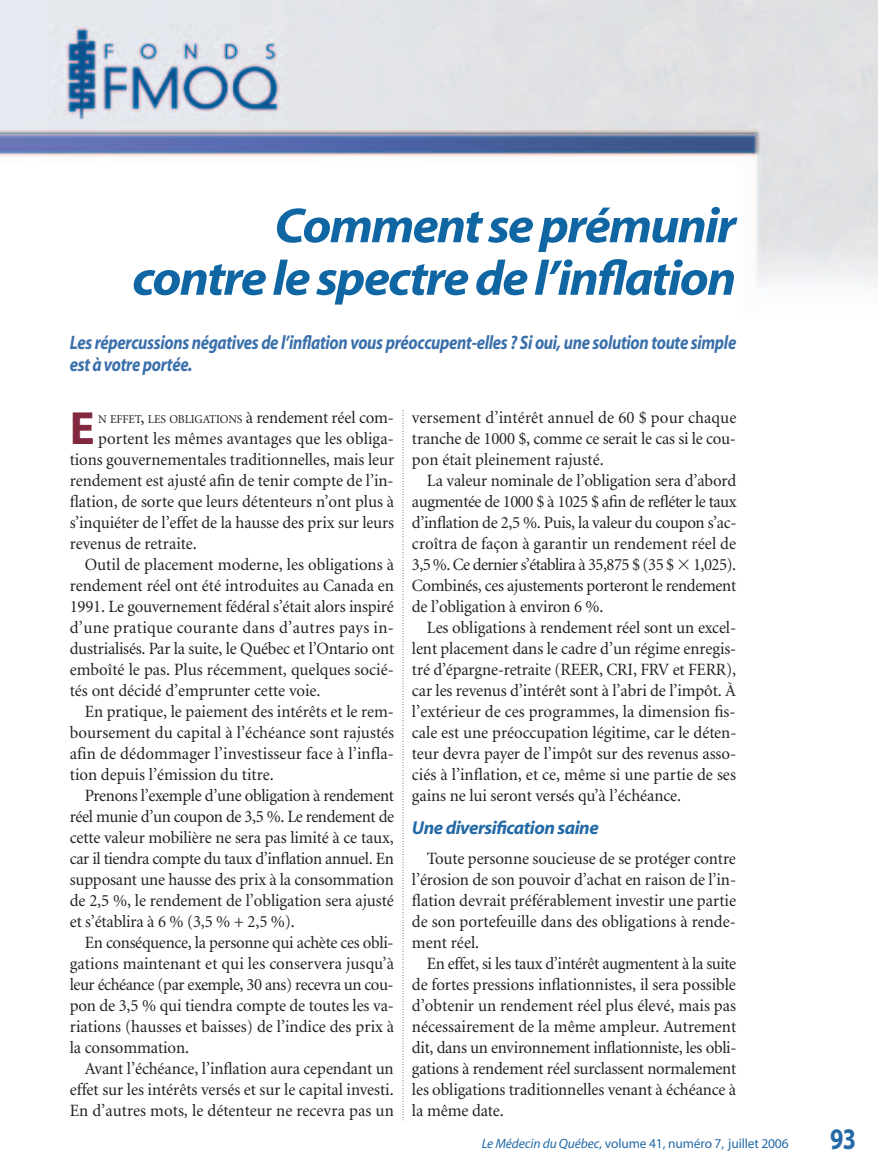
<style>
.page{position:relative;width:878px;height:1175px;background:#fff}
.page>*{position:absolute;margin:0;border:0;box-sizing:border-box;transform-origin:0 0}
.t1{font:italic 700 49.5px/52.5px "Myriad";letter-spacing:-.035em;color:#1065a3;text-align:right;scale:1.05 1}
.t2{font:700 46.8px "Myriad";color:#82293f}
.t3{font:700 30px "Myriad";color:#246aa7;scale:.8 1}
.t4{font:italic 700 19.5px/22.5px "Myriad";letter-spacing:-.02em;color:#3a70ab;scale:.85 1}
.t5{font:italic 700 18.75px "Myriad";letter-spacing:-.025em;color:#246aa7}
.t6{font:17.25px/21px "Minion";letter-spacing:-.005em;color:#231f20;text-align:justify}
.t7{font:13.5px "Myriad";letter-spacing:-.01em;color:#246aa7}
.t8{font:12.15px "Minion";letter-spacing:-.01em;color:#231f20}
.s1{font-size:17.25px}
.s2{font-style:italic}
</style>
<div class="page">
<img style="left:0;top:0;width:878px;height:287px">
<svg style="left:402px;top:410px;width:1px;height:710px"></svg>
<h1 class="t1" style="left:132px;top:205px;width:576px">Comment se prémunir contre le spectre de l’inflation</h1>
<p class="t4" style="left:70px;top:333px;width:785px">Les répercussions négatives de l’inflation vous préoccupent-elles ? Si oui, une solution toute simple est à votre portée.</p>
<h2 class="t2" style="left:70px;top:411px;width:26px">E</h2>
<p class="t8" style="left:98px;top:414px;width:297px">N EFFET<span class="s1">,</span> LES OBLIGATIONS <span class="s1">à rendement réel com-</span></p>
<p class="t6" style="left:70px;top:429px;width:326px;text-indent:28px">portent les mêmes avantages que les obliga&shy;tions gouvernementales traditionnelles, mais leur rendement est ajusté afin de tenir compte de l’in&shy;flation, de sorte que leurs détenteurs n’ont plus à s’inquiéter de l’effet de la hausse des prix sur leurs revenus de retraite.</p>
<p class="t6" style="left:70px;top:555px;width:326px;text-indent:15px">Outil de placement moderne, les obligations à rendement réel ont été introduites au Canada en 1991. Le gouvernement fédéral s’était alors inspiré d’une pratique courante dans d’autres pays in&shy;dustrialisés. Par la suite, le Québec et l’Ontario ont emboîté le pas. Plus récemment, quelques socié&shy;tés ont décidé d’emprunter cette voie.</p>
<p class="t6" style="left:70px;top:702px;width:326px;text-indent:15px">En pratique, le paiement des intérêts et le rem&shy;boursement du capital à l’échéance sont rajustés afin de dédommager l’investisseur face à l’infla&shy;tion depuis l’émission du titre.</p>
<p class="t6" style="left:70px;top:786px;width:326px;text-indent:15px">Prenons l’exemple d’une obligation à rendement réel munie d’un coupon de 3,5 %. Le rendement de cette valeur mobilière ne sera pas limité à ce taux, car il tiendra compte du taux d’inflation annuel. En supposant une hausse des prix à la consommation de 2,5 %, le rendement de l’obligation sera ajusté et s’établira à 6 % (3,5 % + 2,5 %).</p>
<p class="t6" style="left:70px;top:933px;width:326px;text-indent:15px">En conséquence, la personne qui achète ces obli&shy;gations maintenant et qui les conservera jusqu’à leur échéance (par exemple, 30 ans) recevra un cou&shy;pon de 3,5 % qui tiendra compte de toutes les va&shy;riations (hausses et baisses) de l’indice des prix à la consommation.</p>
<p class="t6" style="left:70px;top:1059px;width:325px;text-indent:15px">Avant l’échéance, l’inflation aura cependant un effet sur les intérêts versés et sur le capital investi.<br>En d’autres mots, le détenteur ne recevra pas un</p>
<p class="t6" style="left:412px;top:408px;width:326px">versement d’intérêt annuel de 60 $ pour chaque tranche de 1000 $, comme ce serait le cas si le cou&shy;pon était pleinement rajusté.</p>
<p class="t6" style="left:412px;top:471px;width:326px;text-indent:15px">La valeur nominale de l’obligation sera d’abord augmentée de 1000 $ à 1025 $ afin de refléter le taux d’inflation de 2,5 %. Puis, la valeur du coupon s’ac&shy;croîtra de façon à garantir un rendement réel de 3,5%. Ce dernier s’établira à 35,875 $ (35 $ 1,025).<br>Combinés, ces ajustements porteront le rendement de l’obligation à environ 6 %.</p>
<p class="t6" style="left:412px;top:618px;width:326px;text-indent:15px">Les obligations à rendement réel sont un excel&shy;lent placement dans le cadre d’un régime enregis&shy;tré d’épargne-retraite (REER, CRI, FRV et FERR), car les revenus d’intérêt sont à l’abri de l’impôt. À l’extérieur de ces programmes, la dimension fis&shy;cale est une préoccupation légitime, car le déten&shy;teur devra payer de l’impôt sur des revenus asso&shy;ciés à l’inflation, et ce, même si une partie de ses gains ne lui seront versés qu’à l’échéance.</p>
<p class="t5" style="left:412px;top:821px;width:188px">Une diversification saine</p>
<p class="t6" style="left:412px;top:849px;width:325px;text-indent:15px">Toute personne soucieuse de se protéger contre l’érosion de son pouvoir d’achat en raison de l’in&shy;flation devrait préférablement investir une partie de son portefeuille dans des obligations à rende&shy;ment réel.</p>
<p class="t6" style="left:412px;top:954px;width:326px;text-indent:15px">En effet, si les taux d’intérêt augmentent à la suite de fortes pressions inflationnistes, il sera possible d’obtenir un rendement réel plus élevé, mais pas nécessairement de la même ampleur. Autrement dit, dans un environnement inflationniste, les obli&shy;gations à rendement réel surclassent normalement les obligations traditionnelles venant à échéance à la même date.</p>
<p class="t7" style="left:481px;top:1138px;width:308px"><span class="s2">Le Médecin du Québec,</span> volume 41, numéro 7, juillet 2006</p>
<h3 class="t3" style="left:830px;top:1127px;width:34px">93</h3>
</div>
